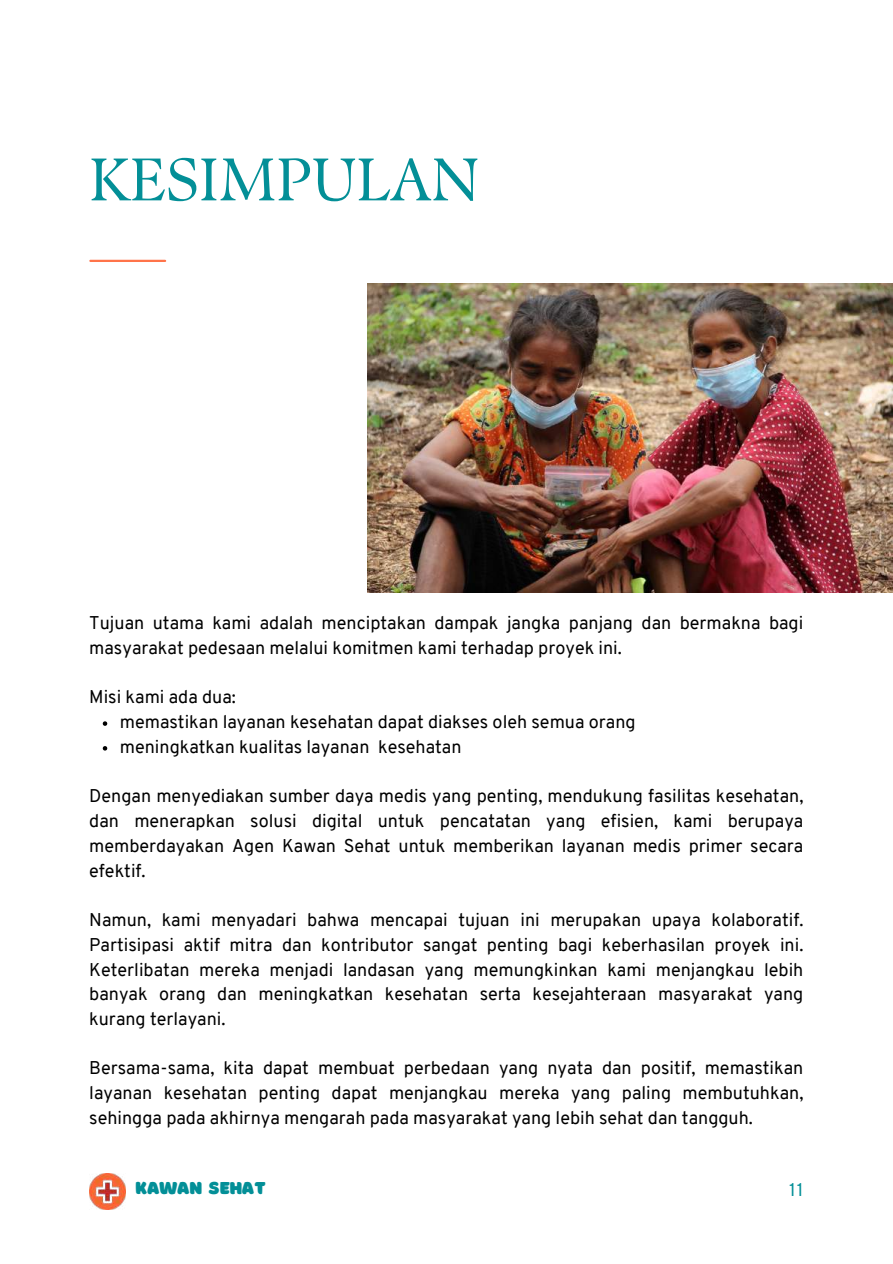
<style>
.page{position:relative;width:893px;height:1264px;background:#fff}
.page>*{position:absolute;margin:0;border:0;box-sizing:border-box;transform-origin:0 0}
.t1{font:60px "TY Serif D";letter-spacing:.01em;color:#038f97}
.t2{font:18px/24.8px "Overpass";color:#000;text-align:justify}
.t3{font:18px "Borsok";color:#038f97}
.t4{font:18px "Overpass";color:#038f97}
</style>
<div class="page">
<svg style="left:103px;top:721px;width:4px;height:4px"></svg>
<svg style="left:103px;top:746px;width:4px;height:4px"></svg>
<img style="left:367px;top:283px;width:525px;height:309px">
<hr style="left:90px;top:260px;width:75px;height:2px;background:#ff744a">
<img style="left:89px;top:1173px;width:36px;height:35px">
<h1 class="t1" style="left:89px;top:143px;width:391px">KESIMPULAN</h1>
<p class="t2" style="left:89px;top:612px;width:715px">Tujuan utama kami adalah menciptakan dampak jangka panjang dan bermakna bagi masyarakat pedesaan melalui komitmen kami terhadap proyek ini.</p>
<p class="t2" style="left:89px;top:686px;width:148px">Misi kami ada dua:</p>
<p class="t2" style="left:120px;top:711px;width:517px">memastikan layanan kesehatan dapat diakses oleh semua orang meningkatkan kualitas layanan kesehatan</p>
<p class="t2" style="left:89px;top:785px;width:715px">Dengan menyediakan sumber daya medis yang penting, mendukung fasilitas kesehatan, dan menerapkan solusi digital untuk pencatatan yang efisien, kami berupaya memberdayakan Agen Kawan Sehat untuk memberikan layanan medis primer secara efektif.</p>
<p class="t2" style="left:89px;top:909px;width:715px">Namun, kami menyadari bahwa mencapai tujuan ini merupakan upaya kolaboratif.<br>Partisipasi aktif mitra dan kontributor sangat penting bagi keberhasilan proyek ini.<br>Keterlibatan mereka menjadi landasan yang memungkinkan kami menjangkau lebih banyak orang dan meningkatkan kesehatan serta kesejahteraan masyarakat yang kurang terlayani.</p>
<p class="t2" style="left:89px;top:1057px;width:715px">Bersama-sama, kita dapat membuat perbedaan yang nyata dan positif, memastikan layanan kesehatan penting dapat menjangkau mereka yang paling membutuhkan, sehingga pada akhirnya mengarah pada masyarakat yang lebih sehat dan tangguh.</p>
<p class="t3" style="left:136px;top:1176px;width:132px">KAWAN SEHAT</p>
<p class="t4" style="left:789px;top:1182px;width:16px">11</p>
</div>
